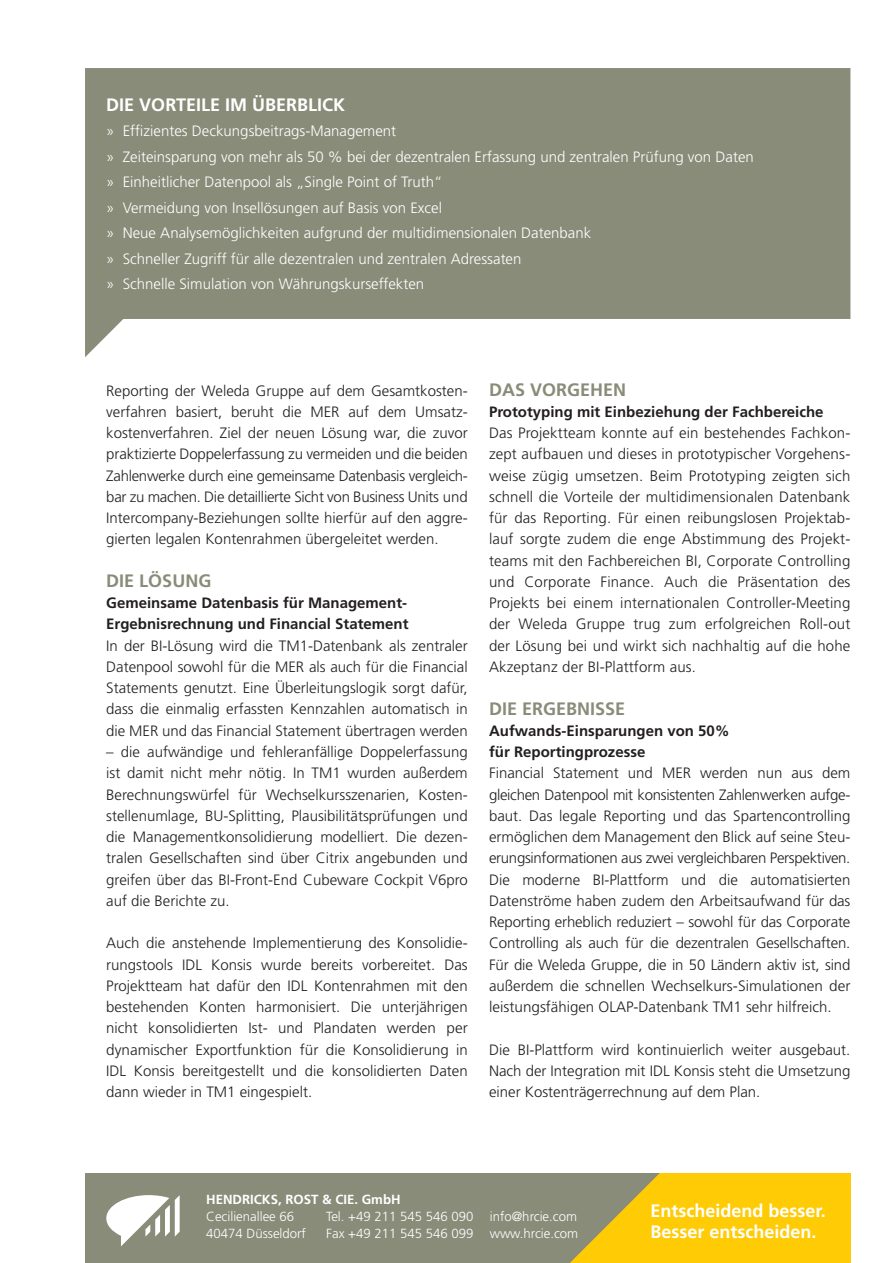
<style>
.page{position:relative;width:893px;height:1263px;background:#fff}
.page>*{position:absolute;margin:0;border:0;box-sizing:border-box;transform-origin:0 0}
.t1{font:700 18px/21px "Frutiger";color:#fff}
.t2{font:700 18px "Frutiger";color:#888c78}
.t3{font:300 15px/21.3px "Frutiger";color:#231f20;text-align:justify}
.t4{font:300 15px/25.5px "Frutiger";color:#fff}
.t5{font:700 15px/21.3px "Frutiger";color:#231f20}
.t6{font:300 13.2px "Frutiger";color:#fff}
.t7{font:700 13.2px "Frutiger";color:#fff}
</style>
<div class="page">
<div style="left:85px;top:1174px;width:765px;height:89px;background:#888c78"></div>
<svg style="left:570px;top:1174px;width:280px;height:89px"></svg>
<svg style="left:85px;top:68px;width:765px;height:289px;fill:#888c78"></svg>
<svg style="left:106px;top:1195px;width:74px;height:51px"></svg>
<p class="t1" style="left:106px;top:94px;width:240px">Die Vorteile im Überblick</p>
<p class="t4" style="left:106px;top:118px;width:649px">» Effizientes Deckungsbeitrags-Management<br>» Zeiteinsparung von mehr als 50 % bei der dezentralen Erfassung und zentralen Prüfung von Daten » Einheitlicher Datenpool als „Single Point of Truth“<br>» Vermeidung von Insellösungen auf Basis von Excel<br>» Neue Analysemöglichkeiten aufgrund der multidimensionalen Datenbank<br>» Schneller Zugriff für alle dezentralen und zentralen Adressaten<br>» Schnelle Simulation von Währungskurseffekten</p>
<p class="t3" style="left:106px;top:380px;width:363px">Reporting der Weleda Gruppe auf dem Gesamtkosten&shy;verfahren basiert, beruht die MER auf dem Umsatz&shy;kostenverfahren. Ziel der neuen Lösung war, die zuvor praktizierte Doppelerfassung zu vermeiden und die beiden Zahlenwerke durch eine gemeinsame Datenbasis vergleich&shy;bar zu machen. Die detaillierte Sicht von Business Units und Intercompany-Beziehungen sollte hierfür auf den aggre&shy;gierten legalen Kontenrahmen übergeleitet werden.</p>
<p class="t2" style="left:106px;top:570px;width:107px">Die Lösung</p>
<p class="t5" style="left:106px;top:592px;width:304px">Gemeinsame Datenbasis für Management-<br>Ergebnisrechnung und Financial Statement</p>
<p class="t3" style="left:106px;top:635px;width:363px">In der BI-Lösung wird die TM1-Datenbank als zentraler Datenpool sowohl für die MER als auch für die Financial Statements genutzt. Eine Überleitungslogik sorgt dafür, dass die einmalig erfassten Kennzahlen automatisch in die MER und das Financial Statement übertragen werden</p>
<p class="t3" style="left:106px;top:741px;width:363px">– die aufwändige und fehleranfällige Doppelerfassung ist damit nicht mehr nötig. In TM1 wurden außerdem Berechnungswürfel für Wechselkursszenarien, Kosten&shy;stellenumlage, BU-Splitting, Plausibilitätsprüfungen und die Managementkonsolidierung modelliert. Die dezen&shy;tralen Gesellschaften sind über Citrix angebunden und greifen über das BI-Front-End Cubeware Cockpit V6pro auf die Berichte zu.</p>
<p class="t3" style="left:106px;top:933px;width:363px">Auch die anstehende Implementierung des Konsolidie&shy;rungstools IDL Konsis wurde bereits vorbereitet. Das Projektteam hat dafür den IDL Kontenrahmen mit den bestehenden Konten harmonisiert. Die unterjährigen nicht konsolidierten Ist- und Plandaten werden per dynamischer Exportfunktion für die Konsolidierung in IDL Konsis bereitgestellt und die konsolidierten Daten dann wieder in TM1 eingespielt.</p>
<p class="t2" style="left:489px;top:379px;width:139px">Das Vorgehen</p>
<p class="t5" style="left:489px;top:401px;width:336px">Prototyping mit Einbeziehung der Fachbereiche</p>
<p class="t3" style="left:489px;top:422px;width:363px">Das Projektteam konnte auf ein bestehendes Fachkon&shy;zept aufbauen und dieses in prototypischer Vorgehens&shy;weise zügig umsetzen. Beim Prototyping zeigten sich schnell die Vorteile der multidimensionalen Datenbank für das Reporting. Für einen reibungslosen Projektab&shy;lauf sorgte zudem die enge Abstimmung des Projekt&shy;teams mit den Fachbereichen BI, Corporate Controlling und Corporate Finance. Auch die Präsentation des Projekts bei einem internationalen Controller-Meeting der Weleda Gruppe trug zum erfolgreichen Roll-out der Lösung bei und wirkt sich nachhaltig auf die hohe Akzeptanz der BI-Plattform aus.</p>
<p class="t2" style="left:489px;top:698px;width:138px">Die Ergebnisse</p>
<p class="t5" style="left:489px;top:720px;width:242px">Aufwands-Einsparungen von 50% für Reportingprozesse</p>
<p class="t3" style="left:489px;top:763px;width:363px">Financial Statement und MER werden nun aus dem gleichen Datenpool mit konsistenten Zahlenwerken aufge&shy;baut. Das legale Reporting und das Spartencontrolling ermöglichen dem Management den Blick auf seine Steu&shy;erungsinformationen aus zwei vergleichbaren Perspektiven.<br>Die moderne BI-Plattform und die automatisierten Datenströme haben zudem den Arbeitsaufwand für das Reporting erheblich reduziert – sowohl für das Corporate Controlling als auch für die dezentralen Gesellschaften.<br>Für die Weleda Gruppe, die in 50 Ländern aktiv ist, sind außerdem die schnellen Wechselkurs-Simulationen der leistungsfähigen OLAP-Datenbank TM1 sehr hilfreich.</p>
<p class="t3" style="left:489px;top:1039px;width:363px">Die BI-Plattform wird kontinuierlich weiter ausgebaut.<br>Nach der Integration mit IDL Konsis steht die Umsetzung einer Kostenträgerrechnung auf dem Plan.</p>
<p class="t7" style="left:206px;top:1191px;width:194px">H endricks, Rost &amp; Ci e. GmbH</p>
<p class="t6" style="left:206px;top:1208px;width:90px">Cecilienallee 66</p>
<p class="t6" style="left:326px;top:1208px;width:252px">Tel. +49 211 545 546 090 info@hrcie.com</p>
<p class="t6" style="left:206px;top:1225px;width:101px">40474 Düsseldorf</p>
<p class="t6" style="left:326px;top:1225px;width:254px">Fax +49 211 545 546 099 www.hrcie.com</p>
<p class="t1" style="left:650px;top:1200px;width:177px">Entscheidend besser.<br>Besser entscheiden.</p>
</div>
